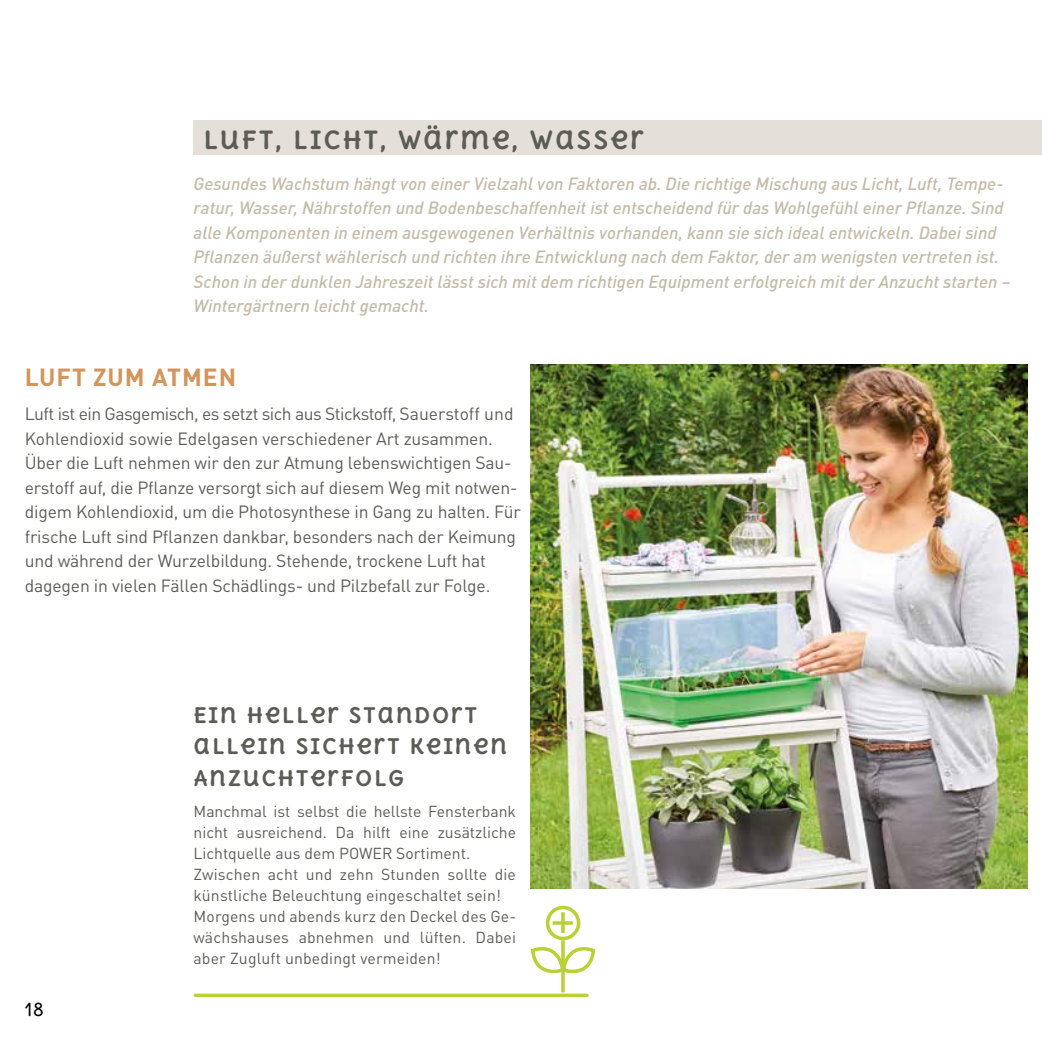
<style>
.page{position:relative;width:1042px;height:1042px;background:#fff}
.page>*{position:absolute;margin:0;border:0;box-sizing:border-box;transform-origin:0 0}
.t1{font:700 24.5px "Delius Unicase";letter-spacing:.075em;color:#5c5c57}
.t2{font:700 24.5px "DIN Pro";letter-spacing:.04em;color:#d2955c}
.t3{font:700 21px/31.5px "Delius Unicase";letter-spacing:.075em;color:#5c5c57}
.t4{font:italic 500 17.5px/24.5px "DIN Pro";color:#c4baa8}
.t5{font:17.5px/24.5px "DIN Pro";letter-spacing:-.01em;color:#5c5c57}
.t6{font:17.5px "Delius Unicase";color:#000}
.t7{font:15.75px/21px "DIN Pro";letter-spacing:.01em;color:#5c5c57}
</style>
<div class="page">
<img style="left:531px;top:365px;width:496px;height:523px">
<div style="left:193px;top:120px;width:849px;height:35px;background:#e4dfd8"></div>
<svg style="left:195px;top:993px;width:392px;height:4px;background:#c5d753"></svg>
<svg style="left:530px;top:947px;width:66px;height:27px"></svg>
<svg style="left:561px;top:912px;width:4px;height:21px"></svg>
<svg style="left:561px;top:940px;width:4px;height:52px"></svg>
<div style="left:546px;top:906px;width:34px;height:34px;border:4px solid #bbd034;border-radius:50%"></div>
<svg style="left:552px;top:921px;width:21px;height:4px"></svg>
<h1 class="t1" style="left:203px;top:124px;width:442px">LUFT, LICHT, WÄRME, WASSER</h1>
<p class="t4" style="left:193px;top:170px;width:819px">Gesundes Wachstum hängt von einer Vielzahl von Faktoren ab. Die richtige Mischung aus Licht, Luft, Tempe&shy;ratur, Wasser, Nährstoffen und Bodenbeschaffenheit ist entscheidend für das Wohlgefühl einer Pflanze. Sind alle Komponenten in einem ausgewogenen Verhältnis vorhanden, kann sie sich ideal entwickeln. Dabei sind Pflanzen äußerst wählerisch und richten ihre Entwicklung nach dem Faktor, der am wenigsten vertreten ist.<br>Schon in der dunklen Jahreszeit lässt sich mit dem richtigen Equipment erfolgreich mit der Anzucht starten – Wintergärtnern leicht gemacht.</p>
<h1 class="t2" style="left:25px;top:358px;width:213px">LUFT ZUM ATMEN</h1>
<p class="t5" style="left:25px;top:401px;width:498px">Luft ist ein Gasgemisch, es setzt sich aus Stickstoff, Sauerstoff und Kohlendioxid sowie Edelgasen verschiedener Art zusammen.<br>Über die Luft nehmen wir den zur Atmung lebenswichtigen Sau&shy;erstoff auf, die Pflanze versorgt sich auf diesem Weg mit notwen&shy;digem Kohlendioxid, um die Photosynthese in Gang zu halten. Für frische Luft sind Pflanzen dankbar, besonders nach der Keimung und während der Wurzelbildung. Stehende, trockene Luft hat dagegen in vielen Fällen Schädlings- und Pilzbefall zur Folge.</p>
<p class="t6" style="left:25px;top:998px;width:21px">18</p>
<p class="t3" style="left:193px;top:699px;width:315px">EIN HELLER STANDORT<br>ALLEIN SICHERT KEINEN<br>ANZUCHTERFOLG</p>
<p class="t7" style="left:193px;top:799px;width:324px">Manchmal ist selbst die hellste Fensterbank nicht ausreichend. Da hilft eine zusätzliche Lichtquelle aus dem POWER Sortiment.<br>Zwischen acht und zehn Stunden sollte die künstliche Beleuchtung eingeschaltet sein!<br>Morgens und abends kurz den Deckel des Ge&shy;wächshauses abnehmen und lüften. Dabei aber Zugluft unbedingt vermeiden!</p>
</div>
